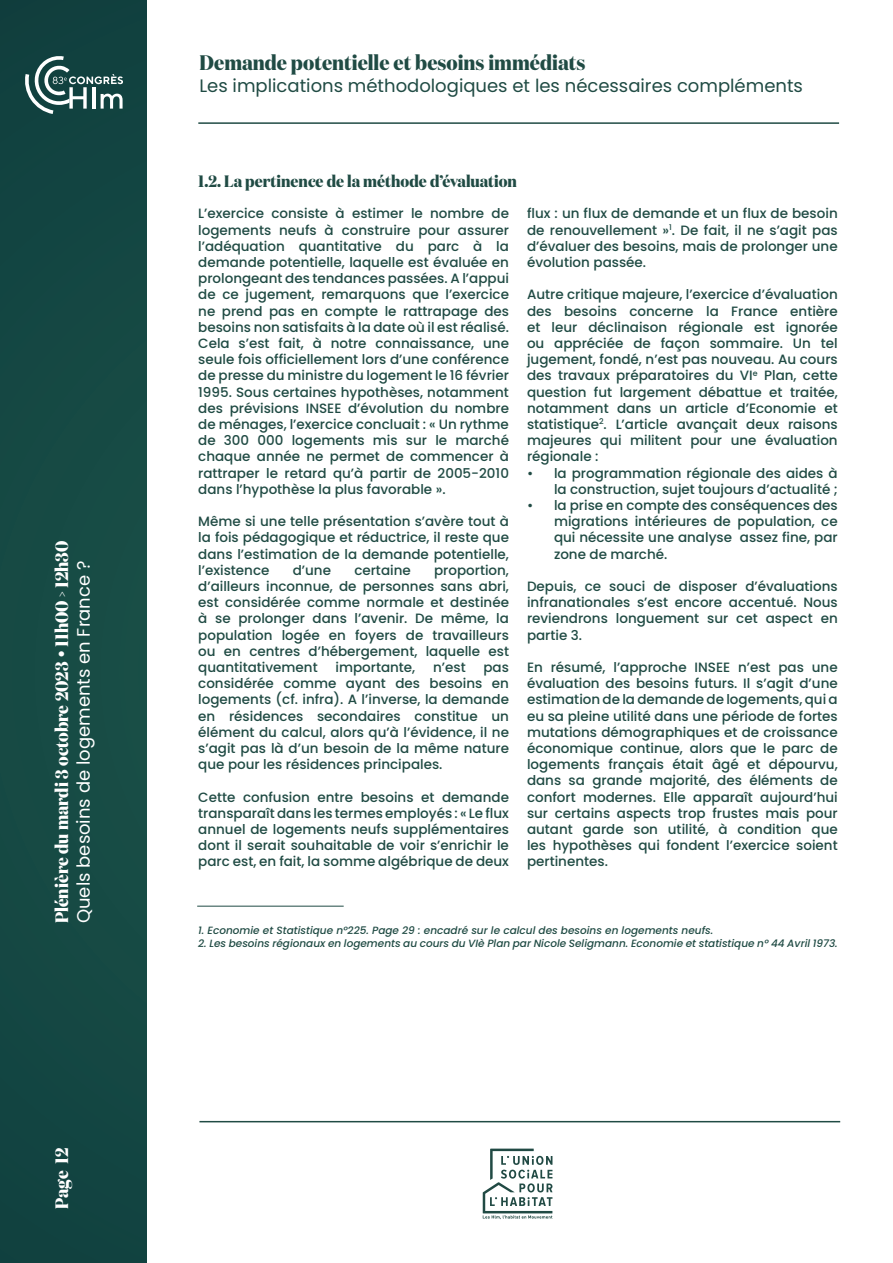
<style>
.page{position:relative;width:893px;height:1263px;background:#fff}
.page>*{position:absolute;margin:0;border:0;box-sizing:border-box;transform-origin:0 0}
.t1{font:700 21px "Domaine Disp Nar";color:#204b44}
.t2{font:700 18px/21.6px "Domaine Disp Nar";color:#fff}
.t3{font:18px "Poppins";color:#204b44}
.Titre_2{font:700 16.5px "Domaine Disp Nar";color:#204b44}
.Texte_courant{font:500 13.5px/16.2px "Poppins";color:#204b44;text-align:justify}
.Notes{font:italic 500 10.5px "Poppins";color:#204b44}
.s1{font-family:"Poppins";font-weight:400}
</style>
<div class="page">
<div style="left:0;top:0;width:147px;height:1262px;background:#154943"></div>
<hr style="left:198px;top:122px;width:641px;height:2px;background:#204b44">
<svg style="left:483px;top:1148px;width:70px;height:71px"></svg>
<hr style="left:199px;top:1121px;width:641px;height:1px;background:#204b44">
<svg style="left:25px;top:56px;width:98px;height:58px"></svg>
<hr style="left:197px;top:906px;width:147px;height:1px;background:#204b44">
<p class="t2" style="left:51px;top:923px;width:384px;rotate:-90deg">Plénière du mardi 3 octobre 2023 • 11h00 &gt; 12h30<br><span class="s1">Quels besoins de logements en France ?</span></p>
<p class="t2" style="left:51px;top:1208px;width:62px;rotate:-90deg">Page 12</p>
<p class="t1" style="left:199px;top:49px;width:387px">Demande potentielle et besoins immédiats</p>
<p class="t3" style="left:199px;top:75px;width:605px">Les implications méthodologiques et les nécessaires compléments</p>
<p class="Titre_2" style="left:198px;top:171px;width:320px">1.2. La pertinence de la méthode d’évaluation</p>
<p class="Texte_courant" style="left:198px;top:206px;width:312px">L’exercice consiste à estimer le nombre de logements neufs à construire pour assurer l’adéquation quantitative du parc à la demande potentielle, laquelle est évaluée en prolongeant des tendances passées. A l’appui de ce jugement, remarquons que l’exercice ne prend pas en compte le rattrapage des besoins non satisfaits à la date où il est réalisé.<br>Cela s’est fait, à notre connaissance, une seule fois officiellement lors d’une conférence de presse du ministre du logement le 16 février 1995. Sous certaines hypothèses, notamment des prévisions INSEE d’évolution du nombre de ménages, l’exercice concluait : « Un rythme de 300 000 logements mis sur le marché chaque année ne permet de commencer à rattraper le retard qu’à partir de 2005-2010 dans l’hypothèse la plus favorable ».</p>
<p class="Texte_courant" style="left:198px;top:513px;width:312px">Même si une telle présentation s’avère tout à la fois pédagogique et réductrice, il reste que dans l’estimation de la demande potentielle, l’existence</p>
<p class="Texte_courant" style="left:198px;top:562px;width:312px;text-indent:236px">proportion, d’ailleurs inconnue, de personnes sans abri, est considérée comme normale et destinée à se prolonger dans l’avenir. De même, la population logée en foyers de travailleurs ou en centres d’hébergement, laquelle est quantitativement</p>
<p class="Texte_courant" style="left:293px;top:562px;width:40px">d’une</p>
<p class="Texte_courant" style="left:354px;top:562px;width:58px">certaine</p>
<p class="Texte_courant" style="left:335px;top:659px;width:81px">importante,</p>
<p class="Texte_courant" style="left:433px;top:659px;width:34px">n’est</p>
<p class="Texte_courant" style="left:198px;top:659px;width:312px;text-indent:285px">pas considérée comme ayant des besoins en logements (cf. infra). A l’inverse, la demande en résidences secondaires constitue un élément du calcul, alors qu’à l’évidence, il ne s’agit pas là d’un besoin de la même nature que pour les résidences principales.</p>
<p class="Texte_courant" style="left:198px;top:789px;width:312px">Cette confusion entre besoins et demande transparaît dans les termes employés : « Le flux annuel de logements neufs supplémentaires dont il serait souhaitable de voir s’enrichir le parc est, en fait, la somme algébrique de deux</p>
<p class="Texte_courant" style="left:527px;top:206px;width:312px">flux : un flux de demande et un flux de besoin de renouvellement »<sup>1</sup>. De fait, il ne s’agit pas d’évaluer des besoins, mais de prolonger une évolution passée.</p>
<p class="Texte_courant" style="left:527px;top:287px;width:312px">Autre critique majeure, l’exercice d’évaluation des besoins concerne la France entière et leur déclinaison régionale est ignorée ou appréciée de façon sommaire. Un tel jugement, fondé, n’est pas nouveau. Au cours des travaux préparatoires du VI<sup>e</sup> Plan, cette question fut largement débattue et traitée, notamment dans un article d’Economie et statistique<sup>2</sup>. L’article avançait deux raisons majeures qui militent pour une évaluation régionale :</p>
<p class="Texte_courant" style="left:527px;top:465px;width:312px;text-align:right">• la programmation régionale des aides à la construction, sujet toujours d’actualité ;</p>
<p class="Texte_courant" style="left:554px;top:497px;width:285px;text-indent:-27px">• la prise en compte des conséquences des migrations intérieures de population, ce qui nécessite une analyse assez fine, par zone de marché.</p>
<p class="Texte_courant" style="left:527px;top:578px;width:312px">Depuis, ce souci de disposer d’évaluations infranationales s’est encore accentué. Nous reviendrons longuement sur cet aspect en partie 3.</p>
<p class="Texte_courant" style="left:527px;top:659px;width:312px">En résumé, l’approche INSEE n’est pas une évaluation des besoins futurs. Il s’agit d’une estimation de la demande de logements, qui a eu sa pleine utilité dans une période de fortes mutations démographiques et de croissance économique continue, alors que le parc de logements français était âgé et dépourvu, dans sa grande majorité, des éléments de confort modernes. Elle apparaît aujourd’hui sur certains aspects trop frustes mais pour autant garde son utilité, à condition que les hypothèses qui fondent l’exercice soient pertinentes.</p>
<p class="Notes" style="left:198px;top:924px;width:516px">1. Economie et Statistique n°225. Page 29 : encadré sur le calcul des besoins en logements neufs.</p>
<p class="Notes" style="left:198px;top:937px;width:641px">2. Les besoins régionaux en logements au cours du VIè Plan par Nicole Seligmann. Economie et statistique n° 44 Avril 1973.</p>
</div>
